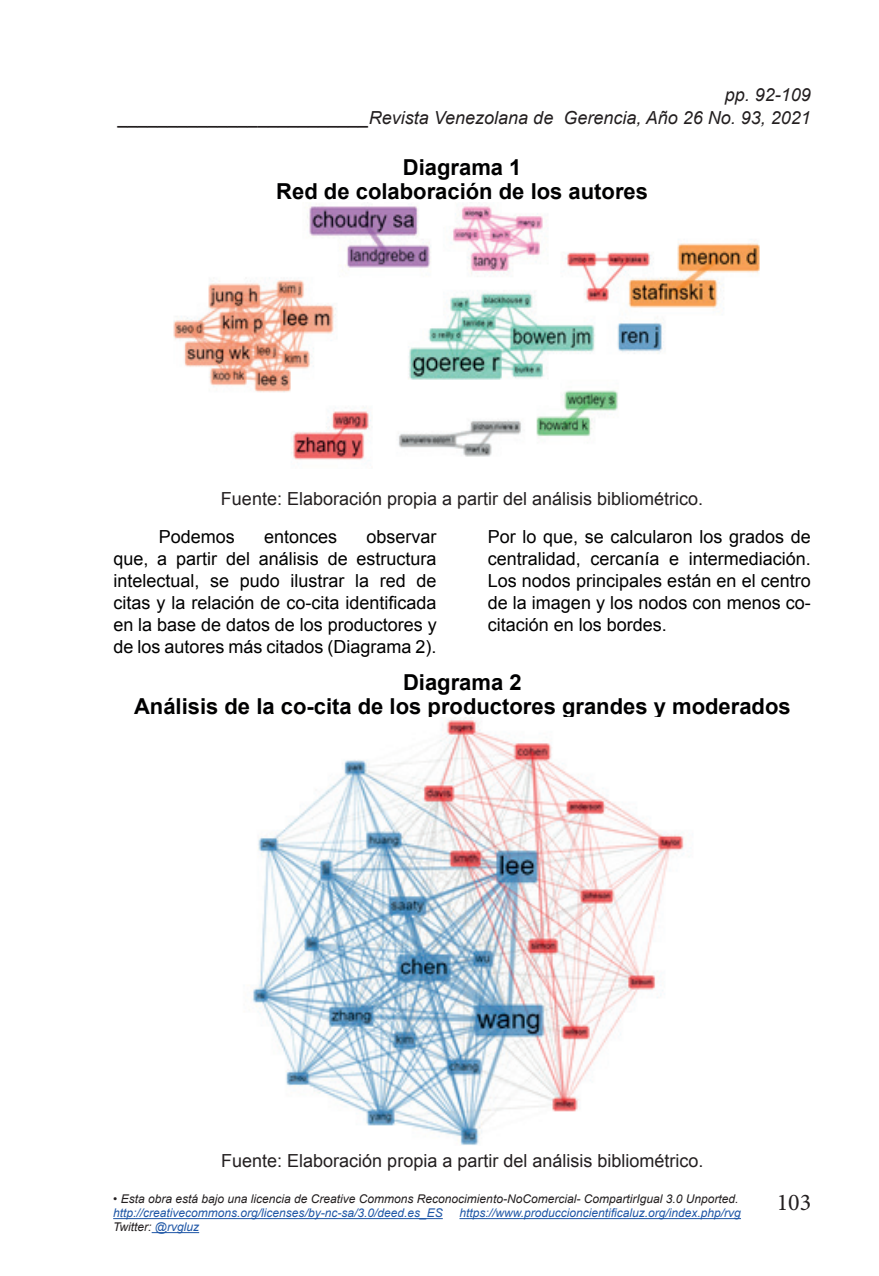
<style>
.page{position:relative;width:879px;height:1276px;background:#fff}
.page>*{position:absolute;margin:0;border:0;box-sizing:border-box;transform-origin:0 0}
.t1{font:24px "Minion Pro";color:#231f20}
.t2{font:700 22px/24px "Arial";color:#000001;text-align:center}
.t3{font:18px/22px "Arial";color:#000001;text-align:justify}
.t4{font:18px "Arial";color:#231f20}
.t5{font:italic 18px "Arial";color:#231f20}
.t6{font:italic 12px "Arial";color:#231f20}
.t7{font:italic 12px "Arial";color:#1e56a6}
.s1{color:#1e56a6}
</style>
<div class="page">
<hr style="left:113px;top:1218px;width:330px;height:1px;background:#1e56a6">
<hr style="left:459px;top:1218px;width:282px;height:1px;background:#1e56a6">
<hr style="left:152px;top:1232px;width:47px;height:1px;background:#1e56a6">
<img style="left:173px;top:202px;width:587px;height:259px">
<img style="left:252px;top:718px;width:434px;height:427px">
<p class="t5" style="left:725px;top:83px;width:88px">pp. 92-109</p>
<p class="t5" style="left:118px;top:106px;width:694px">_________________________Revista Venezolana de Gerencia, Año 26 No. 93, 2021</p>
<p class="t2" style="left:276px;top:156px;width:373px">Diagrama 1<br>Red de colaboración de los autores</p>
<p class="t4" style="left:221px;top:486px;width:484px">Fuente: Elaboración propia a partir del análisis bibliométrico.</p>
<p class="t3" style="left:113px;top:525px;width:325px;text-indent:253px">observar que, a partir del análisis de estructura intelectual, se pudo ilustrar la red de citas y la relación de co-cita identificada en la base de datos de los productores y de los autores más citados (Diagrama 2).</p>
<p class="t3" style="left:488px;top:525px;width:325px">Por lo que, se calcularon los grados de centralidad, cercanía e intermediación.<br>Los nodos principales están en el centro de la imagen y los nodos con menos co&shy;citación en los bordes.</p>
<p class="t3" style="left:159px;top:525px;width:78px">Podemos</p>
<p class="t3" style="left:264px;top:525px;width:75px">entonces</p>
<p class="t2" style="left:134px;top:671px;width:658px">Diagrama 2<br>Análisis de la co-cita de los productores grandes y moderados</p>
<p class="t4" style="left:221px;top:1148px;width:484px">Fuente: Elaboración propia a partir del análisis bibliométrico.</p>
<p class="t6" style="left:113px;top:1191px;width:627px">• Esta obra está bajo una licencia de Creative Commons Reconocimiento-NoComercial- CompartirIgual 3.0 Unported.</p>
<p class="t7" style="left:113px;top:1205px;width:331px">http://creativecommons.org/licenses/by-nc-sa/3.0/deed.es_ES</p>
<p class="t7" style="left:459px;top:1205px;width:283px">https://www.produccioncientificaluz.org/index.php/rvg</p>
<p class="t6" style="left:113px;top:1219px;width:87px">Twitter: <span class="s1">@rvgluz</span></p>
<h1 class="t1" style="left:777px;top:1186px;width:36px">103</h1>
</div>
